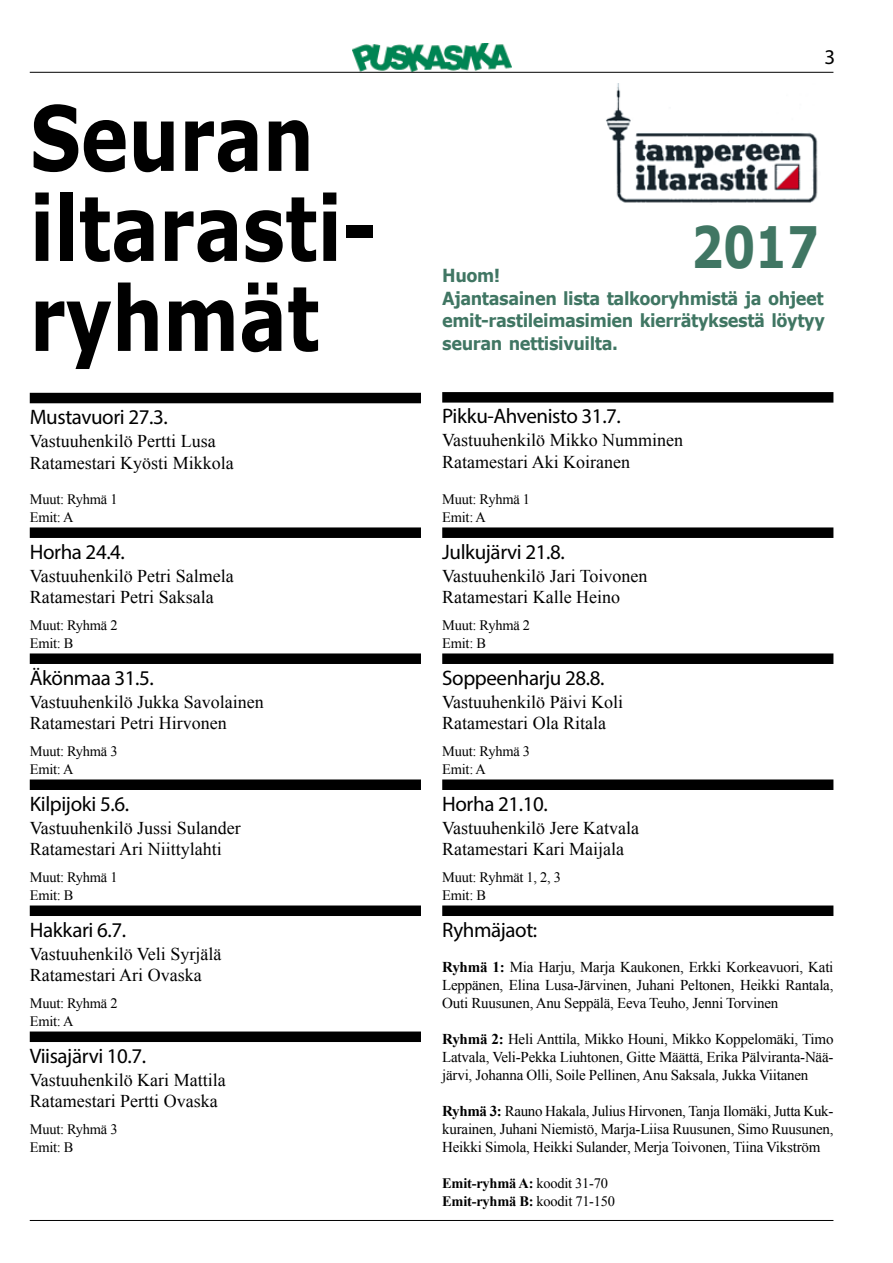
<style>
.page{position:relative;width:893px;height:1263px;background:#fff}
.page>*{position:absolute;margin:0;border:0;box-sizing:border-box;transform-origin:0 0}
.t1{font:700 90px/90px "Verdana";letter-spacing:-.005em;color:#000;scale:.8 1}
.t2{font:700 57px "Verdana";color:#407663;scale:.8 1}
.t3{font:21px "Myriad Pro";letter-spacing:-.02em;color:#000}
.t4{font:18px/21.6px "Times New Roman";color:#000}
.t5{font:700 18px/22.5px "Verdana";letter-spacing:-.025em;color:#407663;scale:.9 1}
.t6{font:15px/18px "Times New Roman";letter-spacing:-.015em;color:#000;text-align:justify}
.t7{font:14.4px/18px "Times New Roman";letter-spacing:-.015em;color:#000}
.t8{font:700 14.4px/18px "Times New Roman";letter-spacing:-.015em;color:#000}
.s1{font-weight:700}
.s2{font-weight:400}
</style>
<div class="page">
<img style="left:353px;top:44px;width:158px;height:28px">
<hr style="left:30px;top:72px;width:803px;height:1px;background:#000">
<hr style="left:30px;top:1220px;width:803px;height:1px;background:#000">
<div style="left:30px;top:393px;width:391px;height:10px;background:#000"></div>
<div style="left:30px;top:527px;width:391px;height:11px;background:#000"></div>
<div style="left:30px;top:653px;width:391px;height:11px;background:#000"></div>
<div style="left:30px;top:779px;width:391px;height:11px;background:#000"></div>
<div style="left:30px;top:905px;width:391px;height:11px;background:#000"></div>
<div style="left:30px;top:1031px;width:391px;height:11px;background:#000"></div>
<div style="left:442px;top:392px;width:391px;height:11px;background:#000"></div>
<div style="left:442px;top:527px;width:391px;height:11px;background:#000"></div>
<div style="left:442px;top:653px;width:391px;height:11px;background:#000"></div>
<div style="left:442px;top:779px;width:391px;height:11px;background:#000"></div>
<div style="left:442px;top:905px;width:391px;height:11px;background:#000"></div>
<img style="left:606px;top:84px;width:212px;height:119px">
<h1 class="t1" style="left:30px;top:91px;width:435px">Seuran iltarasti&shy;ryhmät</h1>
<h3 class="t3" style="left:30px;top:404px;width:139px">Mustavuori 27.3.</h3>
<p class="t4" style="left:30px;top:430px;width:205px">Vastuuhenkilö Pertti Lusa<br>Ratamestari Kyösti Mikkola</p>
<p class="t7" style="left:30px;top:490px;width:89px">Muut: Ryhmä 1<br>Emit: A</p>
<h3 class="t3" style="left:30px;top:538px;width:97px">Horha 24.4.</h3>
<p class="t4" style="left:30px;top:565px;width:205px">Vastuuhenkilö Petri Salmela<br>Ratamestari Petri Saksala</p>
<p class="t7" style="left:30px;top:616px;width:89px">Muut: Ryhmä 2<br>Emit: B</p>
<h3 class="t3" style="left:30px;top:664px;width:126px">Äkönmaa 31.5.</h3>
<p class="t4" style="left:30px;top:691px;width:235px">Vastuuhenkilö Jukka Savolainen<br>Ratamestari Petri Hirvonen</p>
<p class="t7" style="left:30px;top:742px;width:89px">Muut: Ryhmä 3<br>Emit: A</p>
<h3 class="t3" style="left:30px;top:790px;width:101px">Kilpijoki 5.6.</h3>
<p class="t4" style="left:30px;top:817px;width:213px">Vastuuhenkilö Jussi Sulander<br>Ratamestari Ari Niittylahti</p>
<p class="t7" style="left:30px;top:868px;width:89px">Muut: Ryhmä 1<br>Emit: B</p>
<h3 class="t3" style="left:30px;top:916px;width:98px">Hakkari 6.7.</h3>
<p class="t4" style="left:30px;top:943px;width:193px">Vastuuhenkilö Veli Syrjälä<br>Ratamestari Ari Ovaska</p>
<p class="t7" style="left:30px;top:994px;width:89px">Muut: Ryhmä 2<br>Emit: A</p>
<h3 class="t3" style="left:30px;top:1042px;width:118px">Viisajärvi 10.7.</h3>
<p class="t4" style="left:30px;top:1069px;width:197px">Vastuuhenkilö Kari Mattila<br>Ratamestari Pertti Ovaska</p>
<p class="t7" style="left:30px;top:1120px;width:89px">Muut: Ryhmä 3<br>Emit: B</p>
<h3 class="t3" style="left:824px;top:44px;width:12px">3</h3>
<h2 class="t2" style="left:691px;top:206px;width:161px">2017</h2>
<p class="t5" style="left:442px;top:264px;width:427px">Huom!<br>Ajantasainen lista talkooryhmistä ja ohjeet emit-rastileimasimien kierrätyksestä löytyy seuran nettisivuilta.</p>
<h3 class="t3" style="left:442px;top:403px;width:180px">Pikku-Ahvenisto 31.7.</h3>
<p class="t4" style="left:442px;top:429px;width:243px">Vastuuhenkilö Mikko Numminen<br>Ratamestari Aki Koiranen</p>
<p class="t7" style="left:442px;top:490px;width:89px">Muut: Ryhmä 1<br>Emit: A</p>
<h3 class="t3" style="left:442px;top:538px;width:124px">Julkujärvi 21.8.</h3>
<p class="t4" style="left:442px;top:565px;width:207px">Vastuuhenkilö Jari Toivonen<br>Ratamestari Kalle Heino</p>
<p class="t7" style="left:442px;top:616px;width:89px">Muut: Ryhmä 2<br>Emit: B</p>
<h3 class="t3" style="left:442px;top:664px;width:164px">Soppeenharju 28.8.</h3>
<p class="t4" style="left:442px;top:691px;width:183px">Vastuuhenkilö Päivi Koli<br>Ratamestari Ola Ritala</p>
<p class="t7" style="left:442px;top:742px;width:89px">Muut: Ryhmä 3<br>Emit: A</p>
<h3 class="t3" style="left:442px;top:790px;width:107px">Horha 21.10.</h3>
<p class="t4" style="left:442px;top:817px;width:198px">Vastuuhenkilö Jere Katvala<br>Ratamestari Kari Maijala</p>
<p class="t7" style="left:442px;top:868px;width:120px">Muut: Ryhmät 1, 2, 3<br>Emit: B</p>
<h3 class="t3" style="left:442px;top:916px;width:97px">Ryhmäjaot:</h3>
<p class="t6" style="left:442px;top:958px;width:393px"><span class="s1">Ryhmä 1:</span> Mia Harju, Marja Kaukonen, Erkki Korkeavuori, Kati Leppänen, Elina Lusa-Järvinen, Juhani Peltonen, Heikki Rantala, Outi Ruusunen, Anu Seppälä, Eeva Teuho, Jenni Torvinen</p>
<p class="t6" style="left:442px;top:1030px;width:393px"><span class="s1">Ryhmä 2:</span> Heli Anttila, Mikko Houni, Mikko Koppelomäki, Timo Latvala, Veli-Pekka Liuhtonen, Gitte Määttä, Erika Pälviranta-Nää&shy;järvi, Johanna Olli, Soile Pellinen, Anu Saksala, Jukka Viitanen</p>
<p class="t6" style="left:442px;top:1102px;width:393px"><span class="s1">Ryhmä 3:</span> Rauno Hakala, Julius Hirvonen, Tanja Ilomäki, Jutta Kuk&shy;kurainen, Juhani Niemistö, Marja-Liisa Ruusunen, Simo Ruusunen, Heikki Simola, Heikki Sulander, Merja Toivonen, Tiina Vikström</p>
<p class="t8" style="left:442px;top:1174px;width:174px">Emit-ryhmä A: <span class="s2">koodit 31-70<br></span>Emit-ryhmä B: <span class="s2">koodit 71-150</span></p>
</div>
